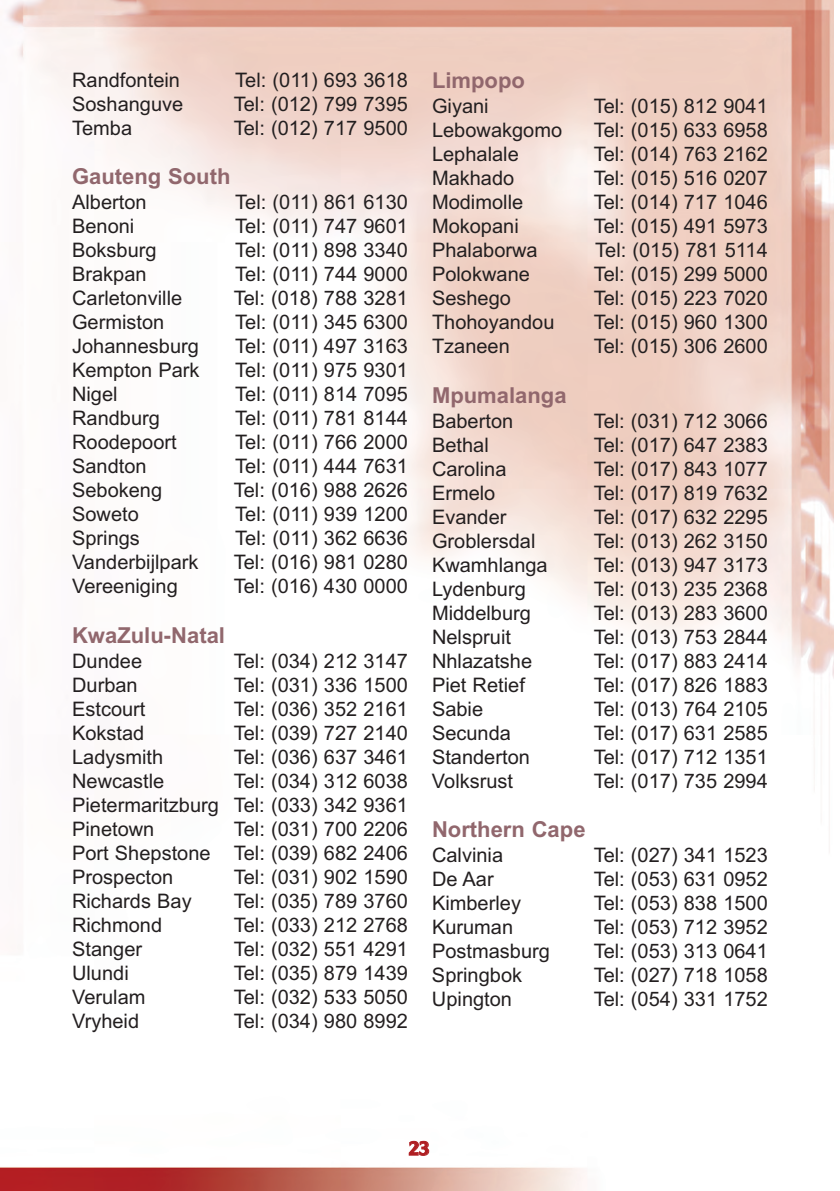
<style>
.page{position:relative;width:840px;height:1191px;background:#fff}
.page>*{position:absolute;margin:0;border:0;box-sizing:border-box;transform-origin:0 0}
.t1{font:700 22px "Arial";color:#91676d}
.t2{font:20px/24px "Arial";color:#231f20;text-align:justify}
.t3{font:500 20px "Clearface Gothic LT Std";color:#af1e22}
</style>
<div class="page">
<img style="left:0;top:0;width:833px;height:1191px">
<p class="t2" style="left:72px;top:68px;width:109px">Randfontein</p>
<p class="t2" style="left:235px;top:68px;width:174px">Tel: (011) 693 3618</p>
<p class="t2" style="left:72px;top:92px;width:113px">Soshanguve</p>
<p class="t2" style="left:234px;top:92px;width:176px">Tel: (012) 799 7395</p>
<p class="t2" style="left:72px;top:116px;width:62px">Temba</p>
<p class="t2" style="left:234px;top:116px;width:176px">Tel: (012) 717 9500</p>
<p class="t1" style="left:72px;top:164px;width:160px">Gauteng South</p>
<p class="t2" style="left:72px;top:190px;width:76px">Alberton</p>
<p class="t2" style="left:235px;top:190px;width:174px">Tel: (011) 861 6130</p>
<p class="t2" style="left:72px;top:214px;width:64px">Benoni</p>
<p class="t2" style="left:235px;top:214px;width:174px">Tel: (011) 747 9601</p>
<p class="t2" style="left:72px;top:238px;width:86px">Boksburg</p>
<p class="t2" style="left:235px;top:238px;width:174px">Tel: (011) 898 3340</p>
<p class="t2" style="left:72px;top:262px;width:76px">Brakpan</p>
<p class="t2" style="left:235px;top:262px;width:174px">Tel: (011) 744 9000</p>
<p class="t2" style="left:72px;top:286px;width:112px">Carletonville</p>
<p class="t2" style="left:234px;top:286px;width:176px">Tel: (018) 788 3281</p>
<p class="t2" style="left:72px;top:310px;width:94px">Germiston</p>
<p class="t2" style="left:235px;top:310px;width:174px">Tel: (011) 345 6300</p>
<p class="t2" style="left:72px;top:334px;width:128px">Johannesburg</p>
<p class="t2" style="left:235px;top:334px;width:174px">Tel: (011) 497 3163</p>
<p class="t2" style="left:72px;top:358px;width:129px">Kempton Park</p>
<p class="t2" style="left:235px;top:358px;width:174px">Tel: (011) 975 9301</p>
<p class="t2" style="left:72px;top:382px;width:47px">Nigel</p>
<p class="t2" style="left:235px;top:382px;width:174px">Tel: (011) 814 7095</p>
<p class="t2" style="left:72px;top:406px;width:89px">Randburg</p>
<p class="t2" style="left:235px;top:406px;width:174px">Tel: (011) 781 8144</p>
<p class="t2" style="left:72px;top:430px;width:106px">Roodepoort</p>
<p class="t2" style="left:235px;top:430px;width:174px">Tel: (011) 766 2000</p>
<p class="t2" style="left:72px;top:454px;width:76px">Sandton</p>
<p class="t2" style="left:235px;top:454px;width:174px">Tel: (011) 444 7631</p>
<p class="t2" style="left:72px;top:478px;width:92px">Sebokeng</p>
<p class="t2" style="left:234px;top:478px;width:176px">Tel: (016) 988 2626</p>
<p class="t2" style="left:72px;top:502px;width:68px">Soweto</p>
<p class="t2" style="left:235px;top:502px;width:174px">Tel: (011) 939 1200</p>
<p class="t2" style="left:72px;top:526px;width:69px">Springs</p>
<p class="t2" style="left:235px;top:526px;width:174px">Tel: (011) 362 6636</p>
<p class="t2" style="left:72px;top:550px;width:128px">Vanderbijlpark</p>
<p class="t2" style="left:234px;top:550px;width:176px">Tel: (016) 981 0280</p>
<p class="t2" style="left:72px;top:574px;width:107px">Vereeniging</p>
<p class="t2" style="left:234px;top:574px;width:176px">Tel: (016) 430 0000</p>
<p class="t1" style="left:72px;top:622px;width:154px">KwaZulu-Natal</p>
<p class="t2" style="left:72px;top:648px;width:72px">Dundee</p>
<p class="t2" style="left:234px;top:648px;width:176px">Tel: (034) 212 3147</p>
<p class="t2" style="left:72px;top:672px;width:67px">Durban</p>
<p class="t2" style="left:234px;top:672px;width:176px">Tel: (031) 336 1500</p>
<p class="t2" style="left:72px;top:696px;width:75px">Estcourt</p>
<p class="t2" style="left:234px;top:696px;width:176px">Tel: (036) 352 2161</p>
<p class="t2" style="left:72px;top:720px;width:74px">Kokstad</p>
<p class="t2" style="left:234px;top:720px;width:176px">Tel: (039) 727 2140</p>
<p class="t2" style="left:72px;top:744px;width:93px">Ladysmith</p>
<p class="t2" style="left:234px;top:744px;width:176px">Tel: (036) 637 3461</p>
<p class="t2" style="left:72px;top:768px;width:94px">Newcastle</p>
<p class="t2" style="left:72px;top:768px;width:337px;text-indent:162px">Tel: (034) 312 6038<br>Pietermaritzburg Tel: (033) 342 9361<br>Pinetown</p>
<p class="t2" style="left:72px;top:816px;width:337px;text-indent:162px">Tel: (031) 700 2206<br>Port Shepstone Tel: (039) 682 2406<br>Prospecton</p>
<p class="t2" style="left:234px;top:864px;width:176px">Tel: (031) 902 1590</p>
<p class="t2" style="left:72px;top:888px;width:121px">Richards Bay</p>
<p class="t2" style="left:234px;top:888px;width:176px">Tel: (035) 789 3760</p>
<p class="t2" style="left:72px;top:912px;width:92px">Richmond</p>
<p class="t2" style="left:234px;top:912px;width:176px">Tel: (033) 212 2768</p>
<p class="t2" style="left:72px;top:936px;width:72px">Stanger</p>
<p class="t2" style="left:234px;top:936px;width:176px">Tel: (032) 551 4291</p>
<p class="t2" style="left:72px;top:960px;width:58px">Ulundi</p>
<p class="t2" style="left:234px;top:960px;width:176px">Tel: (035) 879 1439</p>
<p class="t2" style="left:72px;top:984px;width:75px">Verulam</p>
<p class="t2" style="left:234px;top:984px;width:176px">Tel: (032) 533 5050</p>
<p class="t2" style="left:72px;top:1008px;width:69px">Vryheid</p>
<p class="t2" style="left:234px;top:1008px;width:176px">Tel: (034) 980 8992</p>
<p class="t1" style="left:432px;top:68px;width:94px">Limpopo</p>
<p class="t2" style="left:432px;top:94px;width:58px">Giyani</p>
<p class="t2" style="left:593px;top:94px;width:176px">Tel: (015) 812 9041</p>
<p class="t2" style="left:432px;top:118px;width:132px">Lebowakgomo</p>
<p class="t2" style="left:593px;top:118px;width:176px">Tel: (015) 633 6958</p>
<p class="t2" style="left:432px;top:142px;width:88px">Lephalale</p>
<p class="t2" style="left:593px;top:142px;width:176px">Tel: (014) 763 2162</p>
<p class="t2" style="left:432px;top:166px;width:84px">Makhado</p>
<p class="t2" style="left:593px;top:166px;width:176px">Tel: (015) 516 0207</p>
<p class="t2" style="left:432px;top:190px;width:93px">Modimolle</p>
<p class="t2" style="left:593px;top:190px;width:176px">Tel: (014) 717 1046</p>
<p class="t2" style="left:432px;top:214px;width:88px">Mokopani</p>
<p class="t2" style="left:593px;top:214px;width:176px">Tel: (015) 491 5973</p>
<p class="t2" style="left:432px;top:238px;width:107px">Phalaborwa</p>
<p class="t2" style="left:595px;top:238px;width:174px">Tel: (015) 781 5114</p>
<p class="t2" style="left:432px;top:262px;width:99px">Polokwane</p>
<p class="t2" style="left:593px;top:262px;width:176px">Tel: (015) 299 5000</p>
<p class="t2" style="left:432px;top:286px;width:80px">Seshego</p>
<p class="t2" style="left:593px;top:286px;width:176px">Tel: (015) 223 7020</p>
<p class="t2" style="left:432px;top:310px;width:124px">Thohoyandou</p>
<p class="t2" style="left:593px;top:310px;width:176px">Tel: (015) 960 1300</p>
<p class="t2" style="left:432px;top:334px;width:79px">Tzaneen</p>
<p class="t2" style="left:593px;top:334px;width:176px">Tel: (015) 306 2600</p>
<p class="t1" style="left:432px;top:382px;width:136px">Mpumalanga</p>
<p class="t2" style="left:432px;top:408px;width:83px">Baberton</p>
<p class="t2" style="left:593px;top:408px;width:176px">Tel: (031) 712 3066</p>
<p class="t2" style="left:432px;top:432px;width:58px">Bethal</p>
<p class="t2" style="left:593px;top:432px;width:176px">Tel: (017) 647 2383</p>
<p class="t2" style="left:432px;top:456px;width:76px">Carolina</p>
<p class="t2" style="left:593px;top:456px;width:176px">Tel: (017) 843 1077</p>
<p class="t2" style="left:432px;top:480px;width:65px">Ermelo</p>
<p class="t2" style="left:593px;top:480px;width:176px">Tel: (017) 819 7632</p>
<p class="t2" style="left:432px;top:504px;width:76px">Evander</p>
<p class="t2" style="left:593px;top:504px;width:176px">Tel: (017) 632 2295</p>
<p class="t2" style="left:432px;top:528px;width:105px">Groblersdal</p>
<p class="t2" style="left:593px;top:528px;width:176px">Tel: (013) 262 3150</p>
<p class="t2" style="left:432px;top:552px;width:117px">Kwamhlanga</p>
<p class="t2" style="left:593px;top:552px;width:176px">Tel: (013) 947 3173</p>
<p class="t2" style="left:432px;top:576px;width:95px">Lydenburg</p>
<p class="t2" style="left:593px;top:576px;width:176px">Tel: (013) 235 2368</p>
<p class="t2" style="left:432px;top:600px;width:100px">Middelburg</p>
<p class="t2" style="left:593px;top:600px;width:176px">Tel: (013) 283 3600</p>
<p class="t2" style="left:432px;top:624px;width:80px">Nelspruit</p>
<p class="t2" style="left:593px;top:624px;width:176px">Tel: (013) 753 2844</p>
<p class="t2" style="left:432px;top:648px;width:102px">Nhlazatshe</p>
<p class="t2" style="left:593px;top:648px;width:176px">Tel: (017) 883 2414</p>
<p class="t2" style="left:432px;top:672px;width:94px">Piet Retief</p>
<p class="t2" style="left:593px;top:672px;width:176px">Tel: (017) 826 1883</p>
<p class="t2" style="left:432px;top:696px;width:53px">Sabie</p>
<p class="t2" style="left:593px;top:696px;width:176px">Tel: (013) 764 2105</p>
<p class="t2" style="left:432px;top:720px;width:80px">Secunda</p>
<p class="t2" style="left:593px;top:720px;width:176px">Tel: (017) 631 2585</p>
<p class="t2" style="left:432px;top:744px;width:99px">Standerton</p>
<p class="t2" style="left:593px;top:744px;width:176px">Tel: (017) 712 1351</p>
<p class="t2" style="left:432px;top:768px;width:83px">Volksrust</p>
<p class="t2" style="left:593px;top:768px;width:176px">Tel: (017) 735 2994</p>
<p class="t1" style="left:432px;top:816px;width:155px">Northern Cape</p>
<p class="t2" style="left:432px;top:843px;width:73px">Calvinia</p>
<p class="t2" style="left:593px;top:843px;width:176px">Tel: (027) 341 1523</p>
<p class="t2" style="left:432px;top:867px;width:63px">De Aar</p>
<p class="t2" style="left:593px;top:867px;width:176px">Tel: (053) 631 0952</p>
<p class="t2" style="left:432px;top:891px;width:90px">Kimberley</p>
<p class="t2" style="left:593px;top:891px;width:176px">Tel: (053) 838 1500</p>
<p class="t2" style="left:432px;top:915px;width:83px">Kuruman</p>
<p class="t2" style="left:593px;top:915px;width:176px">Tel: (053) 712 3952</p>
<p class="t2" style="left:432px;top:939px;width:119px">Postmasburg</p>
<p class="t2" style="left:593px;top:939px;width:176px">Tel: (053) 313 0641</p>
<p class="t2" style="left:432px;top:963px;width:92px">Springbok</p>
<p class="t2" style="left:593px;top:963px;width:176px">Tel: (027) 718 1058</p>
<p class="t2" style="left:432px;top:987px;width:82px">Upington</p>
<p class="t2" style="left:593px;top:987px;width:176px">Tel: (054) 331 1752</p>
<p class="t3" style="left:408px;top:1140px;width:22px">23</p>
</div>
